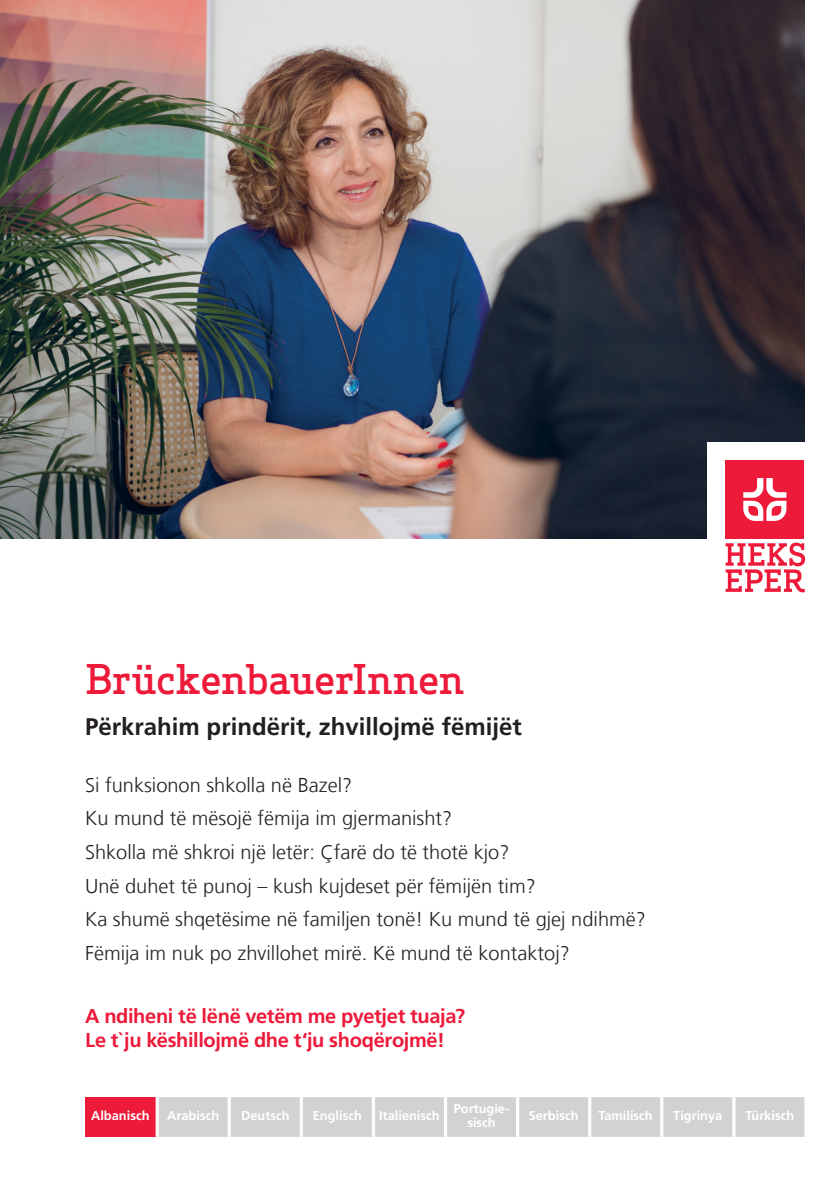
<style>
.page{position:relative;width:840px;height:1191px;background:#fff}
.page>*{position:absolute;margin:0;border:0;box-sizing:border-box;transform-origin:0 0}
.t1{font:500 40px "Apex Serif";letter-spacing:-.025em;color:#ed1a3a}
.t2{font:700 24px "Frutiger LT Com";color:#231f20}
.t3{font:300 20px/33.6px "Frutiger LT Com";color:#231f20}
.t4{font:700 20px/24px "Frutiger LT Com";letter-spacing:-.015em;color:#ed1a3a}
.t5{font:700 12.8px/14px "Frutiger LT Com";color:#fff;text-align:center}
</style>
<div class="page">
<img style="left:0;top:0;width:803px;height:539px">
<div style="left:707px;top:442px;width:103px;height:199px;background:#fff"></div>
<div style="left:725px;top:460px;width:78px;height:79px;background:#ed1a3a"></div>
<svg style="left:743px;top:478px;width:43px;height:43px"></svg>
<svg style="left:725px;top:542px;width:79px;height:50px"></svg>
<div style="left:85px;top:1097px;width:72px;height:39px;background:#ed1a3a"></div>
<div style="left:159px;top:1097px;width:644px;height:39px;background:#d1d2d4"></div>
<svg style="left:515px;top:1097px;width:4px;height:39px"></svg>
<svg style="left:587px;top:1097px;width:4px;height:39px"></svg>
<svg style="left:659px;top:1097px;width:4px;height:39px"></svg>
<svg style="left:731px;top:1097px;width:4px;height:39px"></svg>
<svg style="left:803px;top:1097px;width:2px;height:39px"></svg>
<svg style="left:155px;top:1097px;width:4px;height:39px"></svg>
<svg style="left:227px;top:1097px;width:4px;height:39px"></svg>
<svg style="left:299px;top:1097px;width:4px;height:39px"></svg>
<svg style="left:371px;top:1097px;width:4px;height:39px"></svg>
<svg style="left:443px;top:1097px;width:4px;height:39px"></svg>
<h1 class="t1" style="left:85px;top:654px;width:381px">BrückenbauerInnen</h1>
<p class="t2" style="left:85px;top:712px;width:438px">Përkrahim prindërit, zhvillojmë fëmijët</p>
<p class="t3" style="left:85px;top:768px;width:562px">Si funksionon shkolla në Bazel?<br>Ku mund të mësojë fëmija im gjermanisht?<br>Shkolla më shkroi një letër: Çfarë do të thotë kjo?<br>Unë duhet të punoj – kush kujdeset për fëmijën tim?<br>Ka shumë shqetësime në familjen tonë! Ku mund të gjej ndihmë?<br>Fëmija im nuk po zhvillohet mirë. Kë mund të kontaktoj?</p>
<p class="t4" style="left:85px;top:1004px;width:381px">A ndiheni të lënë vetëm me pyetjet tuaja?<br>Le t`ju këshillojmë dhe t‘ju shoqërojmë!</p>
<p class="t5" style="left:91px;top:1109px;width:60px">Albanisch</p>
<p class="t5" style="left:167px;top:1109px;width:53px">Arabisch</p>
<p class="t5" style="left:241px;top:1109px;width:50px">Deutsch</p>
<p class="t5" style="left:312px;top:1109px;width:51px">Englisch</p>
<p class="t5" style="left:379px;top:1109px;width:62px">Italienisch</p>
<p class="t5" style="left:453px;top:1102px;width:57px">Portugie&shy;sisch</p>
<p class="t5" style="left:528px;top:1109px;width:51px">Serbisch</p>
<p class="t5" style="left:598px;top:1109px;width:56px">Tamilisch</p>
<p class="t5" style="left:672px;top:1109px;width:51px">Tigrinya</p>
<p class="t5" style="left:745px;top:1109px;width:50px">Türkisch</p>
</div>
